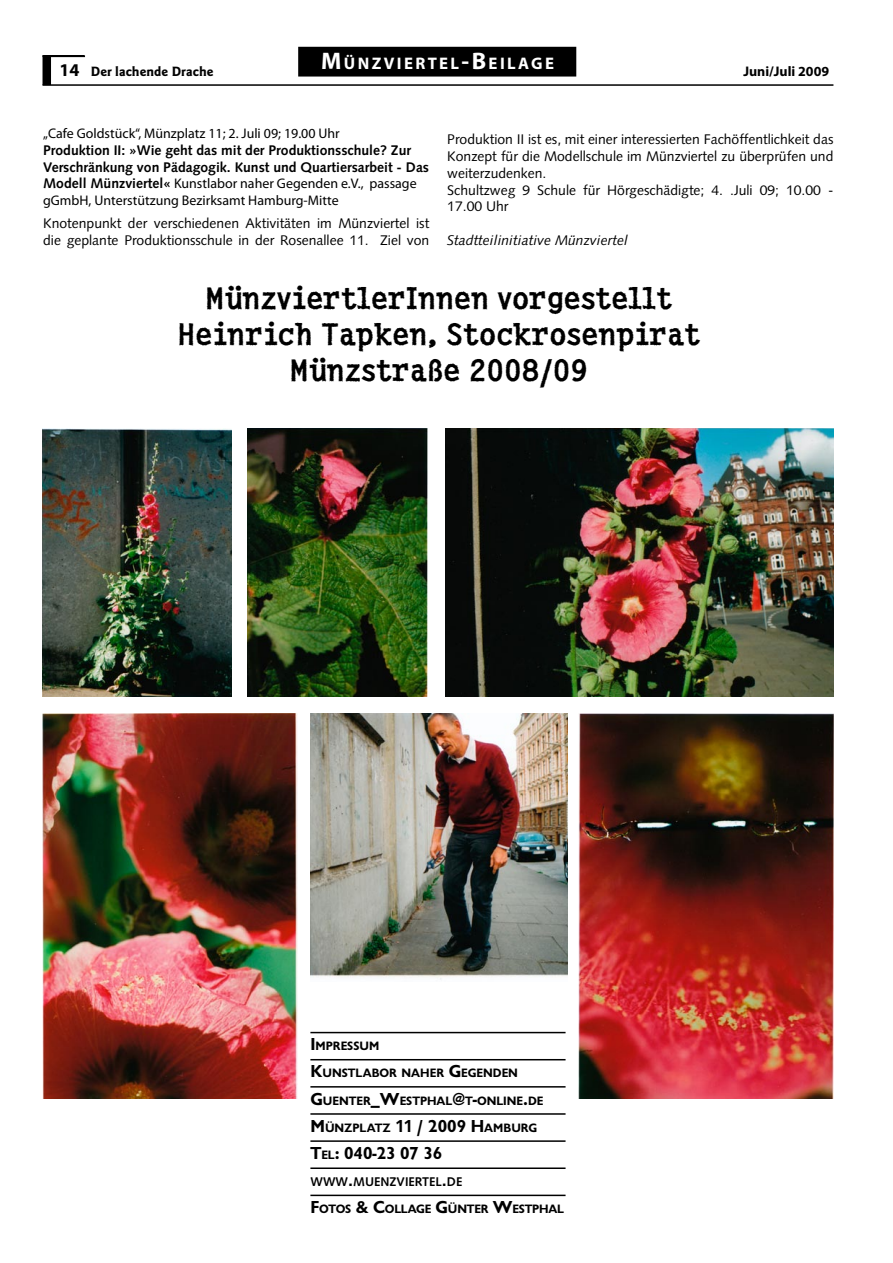
<style>
.page{position:relative;width:893px;height:1263px;background:#fff}
.page>*{position:absolute;margin:0;border:0;box-sizing:border-box;transform-origin:0 0}
.t1{font:700 30px/36px "Regenbogen";color:#000;text-align:center}
.t2{font:700 24px "Myriad";color:#fff}
.t3{font:700 18px "Chantilly";color:#000}
.t4{font:700 16.8px "Myriad";letter-spacing:.145em;color:#fff}
.t5{font:13.95px/16.8px "Syntax";color:#000}
.t6{font:13.95px/16.8px "Myriad Pro";color:#000}
.t7{font:700 13.95px/16.8px "Syntax";color:#000}
.t8{font:italic 13.95px "Syntax";color:#000}
.t9{font:700 13.95px "Goudy Sans";color:#000}
.t10{font:700 13.95px "Myriad Pro";color:#000}
.t11{font:700 12.6px/27.2px "Chantilly";color:#000}
.t12{font:700 12.6px "Syntax";color:#000}
.s1{font-family:"Myriad Pro";font-size:18px}
.s2{font-size:24px}
.s3{font-family:"Syntax";font-weight:700}
.s4{font-size:18px}
.s5{font-size:12.6px}
</style>
<div class="page">
<div style="left:43px;top:55px;width:42px;height:2px;border:2px solid #000"></div>
<hr style="left:43px;top:84px;width:790px;height:2px;background:#000">
<div style="left:43px;top:56px;width:7px;height:28px;background:#000"></div>
<div style="left:43px;top:55px;width:8px;height:30px;border:2px solid #000"></div>
<div style="left:299px;top:48px;width:276px;height:28px;background:#000"></div>
<div style="left:298px;top:47px;width:278px;height:30px;border:2px solid #000"></div>
<hr style="left:310px;top:1032px;width:256px;height:1px;background:#000">
<hr style="left:310px;top:1059px;width:256px;height:1px;background:#000">
<hr style="left:310px;top:1086px;width:256px;height:1px;background:#000">
<hr style="left:310px;top:1113px;width:256px;height:2px;background:#000">
<hr style="left:310px;top:1140px;width:256px;height:2px;background:#000">
<hr style="left:310px;top:1167px;width:256px;height:2px;background:#000">
<hr style="left:310px;top:1194px;width:256px;height:2px;background:#000">
<img style="left:446px;top:429px;width:387px;height:268px">
<img style="left:247px;top:429px;width:181px;height:268px">
<img style="left:43px;top:429px;width:189px;height:268px">
<img style="left:43px;top:713px;width:255px;height:385px">
<img style="left:578px;top:713px;width:255px;height:385px">
<img style="left:310px;top:713px;width:257px;height:267px">
<p class="t9" style="left:59px;top:63px;width:156px"><span class="s1">14</span> Der lachende Drache</p>
<p class="t4" style="left:344px;top:55px;width:212px">ÜNZVIERTEL<span class="s2">-B</span>EILAGE</p>
<h2 class="t2" style="left:321px;top:49px;width:22px">M</h2>
<p class="t10" style="left:743px;top:63px;width:87px">Juni/Juli 2009</p>
<p class="t6" style="left:43px;top:125px;width:298px">„Cafe Goldstück“, Münzplatz 11; 2. Juli 09; 19.00 Uhr</p>
<p class="t7" style="left:43px;top:142px;width:387px">Produktion II: »Wie geht das mit der Produktionsschule? Zur<br>Verschränkung von Pädagogik. Kunst und Quartiersarbeit - Das</p>
<p class="t6" style="left:43px;top:175px;width:375px"><span class="s3">Modell Münzviertel«</span> Kunstlabor naher Gegenden e.V., passage gGmbH, Unterstützung Bezirksamt Hamburg-Mitte</p>
<p class="t5" style="left:43px;top:215px;width:388px">Knotenpunkt der verschiedenen Aktivitäten im Münzviertel ist die geplante Produktionsschule in der Rosenallee 11. Ziel von</p>
<p class="t5" style="left:447px;top:131px;width:388px">Produktion II ist es, mit einer interessierten Fachöffentlichkeit das Konzept für die Modellschule im Münzviertel zu überprüfen und weiterzudenken.<br>Schultzweg 9 Schule für Hörgeschädigte; 4. .Juli 09; 10.00 - 17.00 Uhr</p>
<p class="t8" style="left:447px;top:232px;width:182px">Stadtteilinitiative Münzviertel</p>
<h1 class="t1" style="left:177px;top:280px;width:525px">MünzviertlerInnen vorgestellt<br>Heinrich Tapken, Stockrosenpirat<br>Münzstraße 2008/09</h1>
<p class="t11" style="left:310px;top:1033px;width:234px"><span class="s4">I</span>MPRESSUM<br><span class="s4">K</span>UNSTLABOR NAHER <span class="s4">G</span>EGENDEN<br><span class="s4">G</span>UENTER<span class="s4">_W</span>ESTPHAL<span class="s4">@</span>T<span class="s4">-</span>ONLINE<span class="s4">.</span>DE<br><span class="s4">M</span> ÜNZPLATZ <span class="s4">11 / 2009 H</span>AMBURG</p>
<p class="t3" style="left:310px;top:1143px;width:133px">T<span class="s5">EL</span>: 040-23 07 36</p>
<p class="t12" style="left:310px;top:1174px;width:153px">WWW<span class="s4">.</span>MUENZVIERTEL<span class="s4">.</span>DE</p>
<p class="t11" style="left:310px;top:1195px;width:255px"><span class="s4">F</span>OTOS <span class="s4">&amp; C</span>OLLAGE <span class="s4">G</span>ÜNTER <span class="s4">W</span>ESTPHAL</p>
</div>
